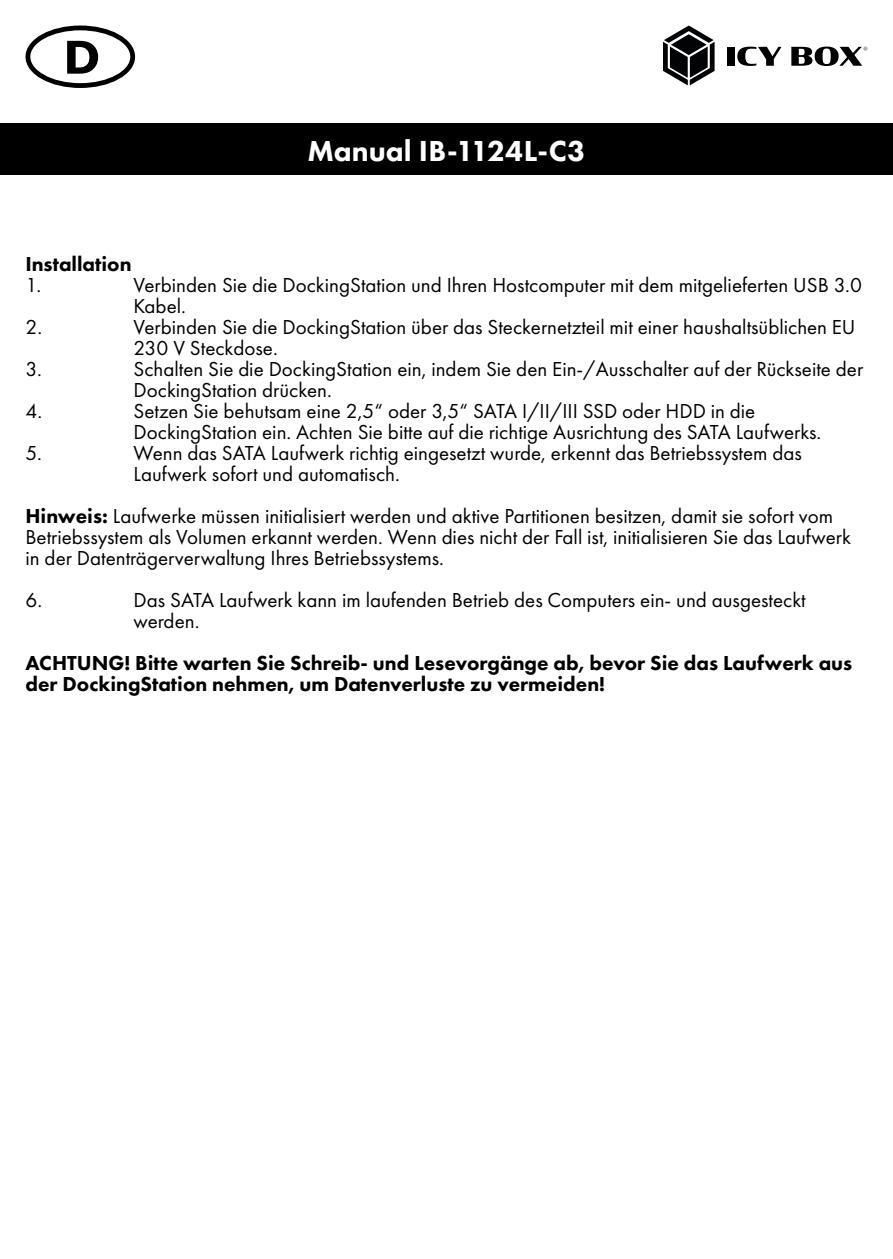
<style>
.page{position:relative;width:893px;height:1259px;background:#fff}
.page>*{position:absolute;margin:0;border:0;box-sizing:border-box;transform-origin:0 0}
.t1{font:800 30px "Futura PT";color:#fff}
.t2{font:21px/21px "Futura PT";color:#000}
.t3{font:800 21px/21px "Futura PT";color:#000}
.s1{font-weight:800}
</style>
<div class="page">
<div style="left:0;top:124px;width:893px;height:51px;background:#000"></div>
<div style="left:727px;top:47px;width:8px;height:19px;background:#000"></div>
<svg style="left:737px;top:47px;width:44px;height:19px"></svg>
<svg style="left:791px;top:47px;width:76px;height:19px"></svg>
<svg style="left:663px;top:26px;width:52px;height:59px"></svg>
<div style="left:26px;top:26px;width:109px;height:62px;border:5px solid #000;border-radius:50%"></div>
<svg style="left:67px;top:41px;width:31px;height:33px"></svg>
<h1 class="t1" style="left:307px;top:132px;width:280px">Manual IB-1124L-C3</h1>
<p class="t3" style="left:26px;top:253px;width:108px">Installation</p>
<p class="t2" style="left:26px;top:275px;width:17px">1.</p>
<p class="t2" style="left:134px;top:275px;width:730px">Verbinden Sie die DockingStation und Ihren Hostcomputer mit dem mitgelieferten USB 3.0<br>Kabel.</p>
<p class="t2" style="left:26px;top:317px;width:18px">2.</p>
<p class="t2" style="left:134px;top:317px;width:723px">Verbinden Sie die DockingStation über das Steckernetzteil mit einer haushaltsüblichen EU<br>230 V Steckdose.</p>
<p class="t2" style="left:26px;top:359px;width:18px">3.</p>
<p class="t2" style="left:134px;top:359px;width:731px">Schalten Sie die DockingStation ein, indem Sie den Ein-/Ausschalter auf der Rückseite der<br>DockingStation drücken.</p>
<p class="t2" style="left:26px;top:401px;width:18px">4.</p>
<p class="t2" style="left:134px;top:401px;width:689px">Setzen Sie behutsam eine 2,5“ oder 3,5“ SATA I/II/III SSD oder HDD in die<br>DockingStation ein. Achten Sie bitte auf die richtige Ausrichtung des SATA Laufwerks.</p>
<p class="t2" style="left:26px;top:443px;width:18px">5.</p>
<p class="t2" style="left:134px;top:443px;width:670px">Wenn das SATA Laufwerk richtig eingesetzt wurde, erkennt das Betriebssystem das<br>Laufwerk sofort und automatisch.</p>
<p class="t2" style="left:26px;top:506px;width:827px"><span class="s1">Hinweis:</span> Laufwerke müssen initialisiert werden und aktive Partitionen besitzen, damit sie sofort vom<br>Betriebssystem als Volumen erkannt werden. Wenn dies nicht der Fall ist, initialisieren Sie das Laufwerk in der Datenträgerverwaltung Ihres Betriebssystems.</p>
<p class="t2" style="left:26px;top:590px;width:18px">6.</p>
<p class="t2" style="left:134px;top:590px;width:674px">Das SATA Laufwerk kann im laufenden Betrieb des Computers ein- und ausgesteckt werden.</p>
<p class="t3" style="left:26px;top:652px;width:828px">ACHTUNG! Bitte warten Sie Schreib- und Lesevorgänge ab, bevor Sie das Laufwerk aus der DockingStation nehmen, um Datenverluste zu vermeiden!</p>
</div>
